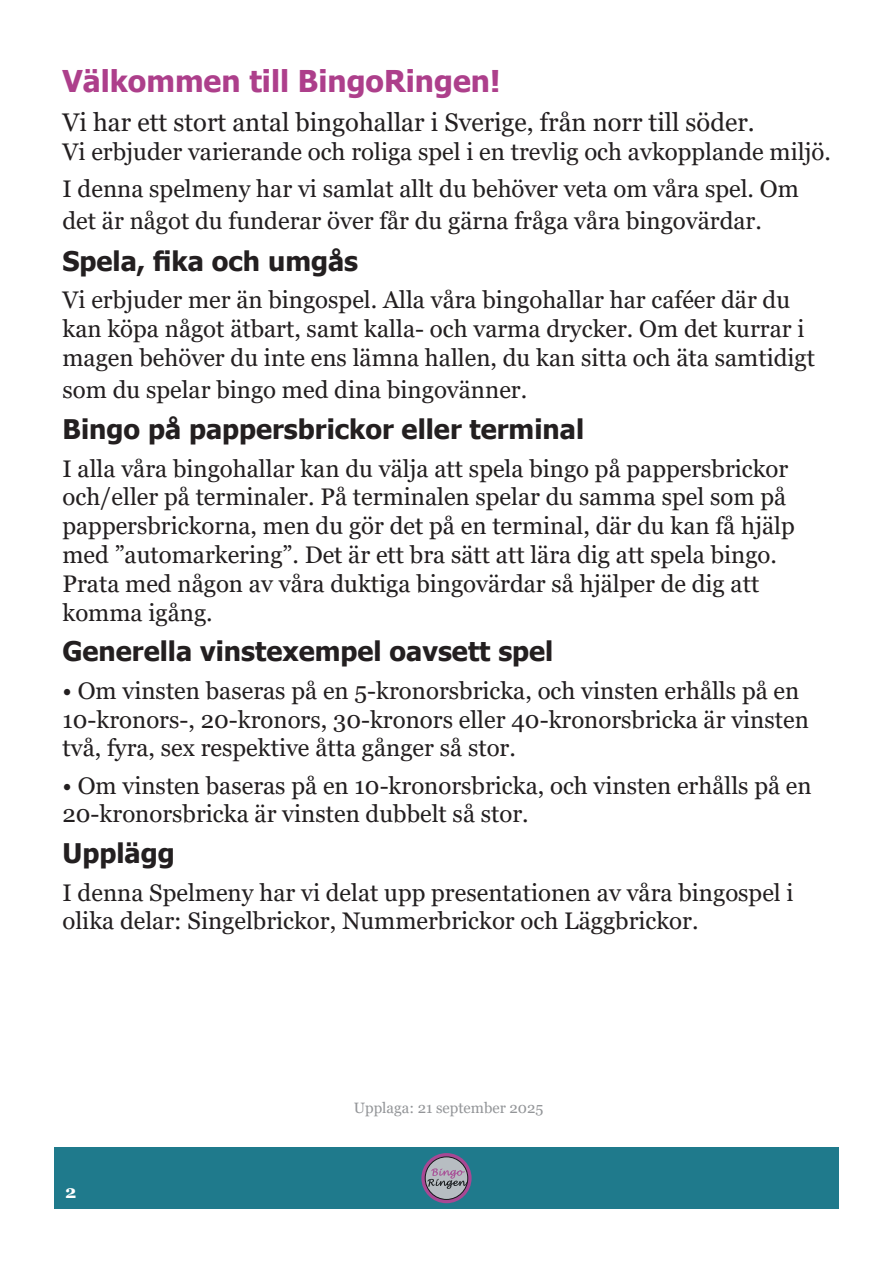
<style>
.page{position:relative;width:893px;height:1263px;background:#fff}
.page>*{position:absolute;margin:0;border:0;box-sizing:border-box;transform-origin:0 0}
.t1{font:700 30px "Tahoma";color:#ad3f8b}
.t2{font:700 27px "Tahoma";color:#231f20}
.t3{font:25.5px "Georgia";color:#231f20}
.t4{font:24px/28.8px "Georgia";color:#231f20}
.t5{font:700 18px "Georgia";color:#fff}
.t6{font:15px "Georgia";color:#939598}
</style>
<div class="page">
<div style="left:54px;top:1147px;width:785px;height:62px;background:#1f7a8c"></div>
<svg style="left:421px;top:1153px;width:51px;height:50px"></svg>
<svg style="left:425px;top:1156px;width:43px;height:44px;background:#948da0"></svg>
<p class="t1" style="left:63px;top:60px;width:439px">Välkommen till BingoRingen!</p>
<p class="t3" style="left:63px;top:107px;width:694px">Vi har ett stort antal bingohallar i Sverige, från norr till söder.</p>
<p class="t4" style="left:63px;top:138px;width:770px">Vi erbjuder varierande och roliga spel i en trevlig och avkopplande miljö.</p>
<p class="t4" style="left:63px;top:173px;width:738px;line-height:32.4px">I denna spelmeny har vi samlat allt du behöver veta om våra spel. Om det är något du funderar över får du gärna fråga våra bingovärdar.</p>
<p class="t2" style="left:63px;top:242px;width:297px">Spela, fika och umgås</p>
<p class="t4" style="left:63px;top:286px;width:754px">Vi erbjuder mer än bingospel. Alla våra bingohallar har caféer där du kan köpa något ätbart, samt kalla- och varma drycker. Om det kurrar i magen behöver du inte ens lämna hallen, du kan sitta och äta samtidigt</p>
<p class="t4" style="left:63px;top:376px;width:466px">som du spelar bingo med dina bingovänner.</p>
<p class="t2" style="left:63px;top:410px;width:523px">Bingo på pappersbrickor eller terminal</p>
<p class="t4" style="left:63px;top:454px;width:734px">I alla våra bingohallar kan du välja att spela bingo på pappersbrickor och/eller på terminaler. På terminalen spelar du samma spel som på pappersbrickorna, men du gör det på en terminal, där du kan få hjälp med ”automarkering”. Det är ett bra sätt att lära dig att spela bingo.<br>Prata med någon av våra duktiga bingovärdar så hjälper de dig att komma igång.</p>
<p class="t2" style="left:63px;top:633px;width:492px">Generella vinstexempel oavsett spel</p>
<p class="t4" style="left:63px;top:676px;width:748px">• Om vinsten baseras på en 5-kronorsbricka, och vinsten erhålls på en<br>10-kronors-, 20-kronors, 30-kronors eller 40-kronorsbricka är vinsten två, fyra, sex respektive åtta gånger så stor.</p>
<p class="t4" style="left:63px;top:771px;width:751px">• Om vinsten baseras på en 10-kronorsbricka, och vinsten erhålls på en<br>20-kronorsbricka är vinsten dubbelt så stor.</p>
<p class="t2" style="left:63px;top:835px;width:114px">Upplägg</p>
<p class="t4" style="left:63px;top:878px;width:733px">I denna Spelmeny har vi delat upp presentationen av våra bingospel i olika delar: Singelbrickor, Nummerbrickor och Läggbrickor.</p>
<p class="t5" style="left:65px;top:1180px;width:13px">2</p>
<p class="t6" style="left:354px;top:1099px;width:191px">Upplaga: 21 september 2025</p>
</div>
